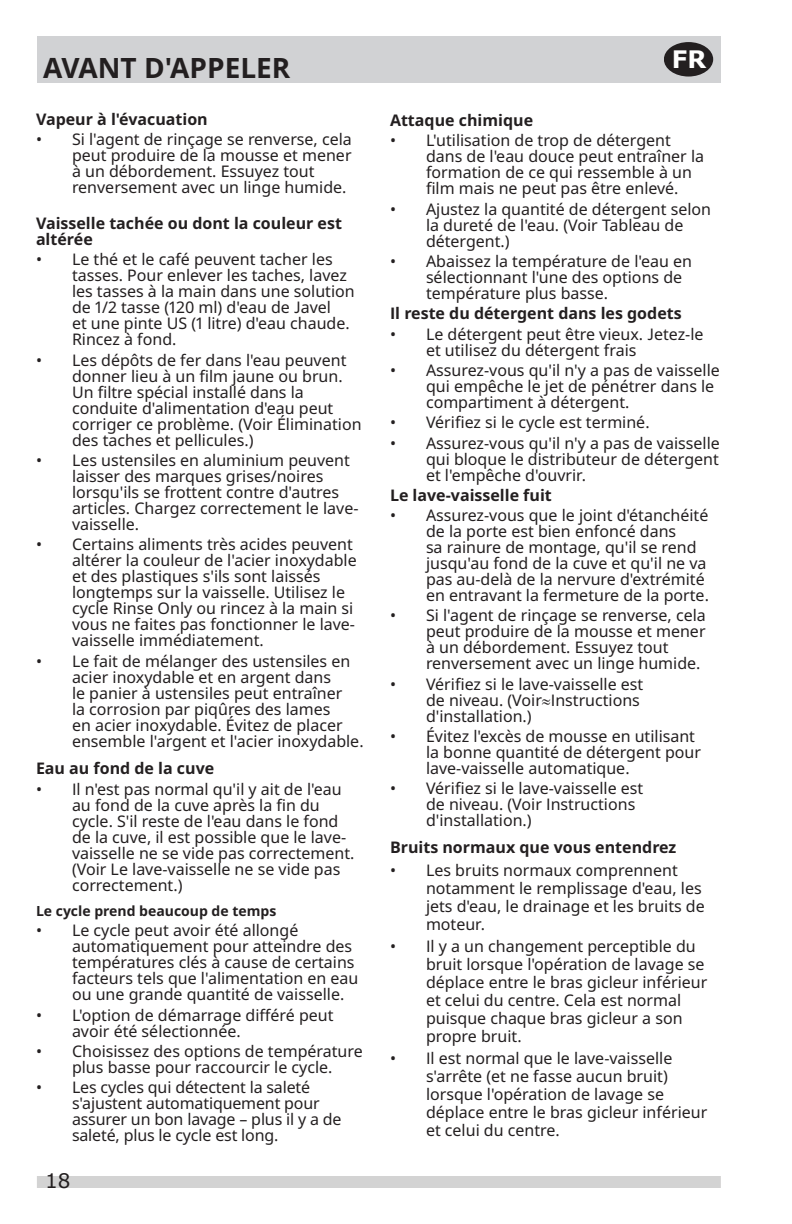
<style>
.page{position:relative;width:792px;height:1224px;background:#fff}
.page>*{position:absolute;margin:0;border:0;box-sizing:border-box;transform-origin:0 0}
.ID_Heading_Even_cont{font:700 28px "Noto IKEA Latin";color:#231f20}
.t1{font:700 24px "Verdana";color:#fff}
.t2{font:20px "Verdana";color:#231f20}
.t3{font:16px/16px "Noto IKEA Latin";color:#231f20}
.ID_Body_Text{font:700 16px/16px "Noto IKEA Latin";color:#231f20}
.ID_Body_Text-2{font:700 14px "Noto IKEA Latin";color:#231f20}
</style>
<div class="page">
<div style="left:37px;top:1176px;width:684px;height:12px;background:#d3d3d3"></div>
<div style="left:37px;top:36px;width:684px;height:46px;background:#d1d2d4"></div>
<svg style="left:664px;top:42px;width:49px;height:35px"></svg>
<p class="ID_Heading_Even_cont" style="left:43px;top:48px;width:249px">AVANT D'APPELER</p>
<p class="ID_Body_Text" style="left:36px;top:111px;width:173px">Vapeur à l'évacuation</p>
<p class="t3" style="left:72px;top:131px;width:281px;text-indent:-36px">• Si l'agent de rinçage se renverse, cela peut produire de la mousse et mener à un débordement. Essuyez tout renversement avec un linge humide.</p>
<p class="ID_Body_Text" style="left:36px;top:215px;width:307px">Vaisselle tachée ou dont la couleur est altérée</p>
<p class="t3" style="left:72px;top:251px;width:284px;text-indent:-36px">• Le thé et le café peuvent tacher les tasses. Pour enlever les taches, lavez les tasses à la main dans une solution de 1/2 tasse (120 ml) d'eau de Javel<br>et une pinte US (1 litre) d'eau chaude.<br>Rincez à fond.</p>
<p class="t3" style="left:72px;top:351px;width:291px;text-indent:-36px">• Les dépôts de fer dans l'eau peuvent donner lieu à un film jaune ou brun.<br>Un filtre spécial installé dans la conduite d'alimentation d'eau peut corriger ce problème. (Voir Élimination des taches et pellicules.)</p>
<p class="t3" style="left:72px;top:452px;width:288px;text-indent:-36px">• Les ustensiles en aluminium peuvent laisser des marques grises/noires lorsqu'ils se frottent contre d'autres articles. Chargez correctement le lave&shy;vaisselle.</p>
<p class="t3" style="left:72px;top:536px;width:286px;text-indent:-36px">• Certains aliments très acides peuvent altérer la couleur de l'acier inoxydable et des plastiques s'ils sont laissés longtemps sur la vaisselle. Utilisez le cycle Rinse Only ou rincez à la main si vous ne faites pas fonctionner le lave&shy;vaisselle immédiatement.</p>
<p class="t3" style="left:72px;top:652px;width:293px;text-indent:-36px">• Le fait de mélanger des ustensiles en acier inoxydable et en argent dans<br>le panier à ustensiles peut entraîner<br>la corrosion par piqûres des lames<br>en acier inoxydable. Évitez de placer ensemble l'argent et l'acier inoxydable.</p>
<p class="ID_Body_Text" style="left:36px;top:760px;width:180px">Eau au fond de la cuve</p>
<p class="t3" style="left:72px;top:780px;width:284px;text-indent:-36px">• Il n'est pas normal qu'il y ait de l'eau au fond de la cuve après la fin du cycle. S'il reste de l'eau dans le fond de la cuve, il est possible que le lave&shy;vaisselle ne se vide pas correctement. (Voir Le lave-vaisselle ne se vide pas correctement.)</p>
<p class="ID_Body_Text-2" style="left:36px;top:901px;width:242px">Le cycle prend beaucoup de temps</p>
<p class="t3" style="left:72px;top:922px;width:288px;text-indent:-36px">• Le cycle peut avoir été allongé automatiquement pour atteindre des températures clés à cause de certains facteurs tels que l'alimentation en eau ou une grande quantité de vaisselle.</p>
<p class="t3" style="left:72px;top:1006px;width:263px;text-indent:-36px">• L'option de démarrage différé peut avoir été sélectionnée.</p>
<p class="t3" style="left:36px;top:1043px;width:328px;text-align:center">• Choisissez des options de température plus basse pour raccourcir le cycle.</p>
<p class="t3" style="left:72px;top:1079px;width:271px;text-indent:-36px">• Les cycles qui détectent la saleté s'ajustent automatiquement pour assurer un bon lavage – plus il y a de saleté, plus le cycle est long.</p>
<p class="t2" style="left:45px;top:1167px;width:27px">18</p>
<h2 class="t1" style="left:672px;top:43px;width:36px">FR</h2>
<p class="ID_Body_Text" style="left:390px;top:112px;width:145px">Attaque chimique</p>
<p class="t3" style="left:426px;top:132px;width:280px;text-indent:-36px">• L'utilisation de trop de détergent dans de l'eau douce peut entraîner la formation de ce qui ressemble à un film mais ne peut pas être enlevé.</p>
<p class="t3" style="left:426px;top:200px;width:287px;text-indent:-36px">• Ajustez la quantité de détergent selon la dureté de l'eau. (Voir Tableau de détergent.)</p>
<p class="t3" style="left:426px;top:253px;width:268px;text-indent:-36px">• Abaissez la température de l'eau en sélectionnant l'une des options de température plus basse.</p>
<p class="ID_Body_Text" style="left:390px;top:305px;width:293px">Il reste du détergent dans les godets</p>
<p class="t3" style="left:426px;top:325px;width:279px;text-indent:-36px">• Le détergent peut être vieux. Jetez-le et utilisez du détergent frais</p>
<p class="t3" style="left:426px;top:362px;width:295px;text-indent:-36px">• Assurez-vous qu'il n'y a pas de vaisselle qui empêche le jet de pénétrer dans le compartiment à détergent.</p>
<p class="t3" style="left:390px;top:414px;width:261px">• Vérifiez si le cycle est terminé.</p>
<p class="t3" style="left:426px;top:434px;width:295px;text-align:justify;text-indent:-36px">• Assurez-vous qu'il n'y a pas de vaisselle qui bloque le distributeur de détergent et l'empêche d'ouvrir.</p>
<p class="ID_Body_Text" style="left:390px;top:487px;width:163px">Le lave-vaisselle fuit</p>
<p class="t3" style="left:426px;top:507px;width:284px;text-indent:-36px">• Assurez-vous que le joint d'étanchéité de la porte est bien enfoncé dans<br>sa rainure de montage, qu'il se rend jusqu'au fond de la cuve et qu'il ne va pas au-delà de la nervure d'extrémité en entravant la fermeture de la porte.</p>
<p class="t3" style="left:426px;top:607px;width:281px;text-indent:-36px">• Si l'agent de rinçage se renverse, cela peut produire de la mousse et mener à un débordement. Essuyez tout renversement avec un linge humide.</p>
<p class="t3" style="left:426px;top:675px;width:219px;text-indent:-36px">• Vérifiez si le lave-vaisselle est de niveau. (Voir≈Instructions d'installation.)</p>
<p class="t3" style="left:426px;top:728px;width:277px;text-indent:-36px">• Évitez l'excès de mousse en utilisant la bonne quantité de détergent pour lave-vaisselle automatique.</p>
<p class="t3" style="left:426px;top:780px;width:219px;text-indent:-36px">• Vérifiez si le lave-vaisselle est de niveau. (Voir Instructions d'installation.)</p>
<p class="ID_Body_Text" style="left:390px;top:839px;width:288px">Bruits normaux que vous entendrez</p>
<p class="t3" style="left:426px;top:860px;width:280px;line-height:18px;text-indent:-36px">• Les bruits normaux comprennent notamment le remplissage d'eau, les jets d'eau, le drainage et les bruits de moteur.</p>
<p class="t3" style="left:426px;top:937px;width:283px;line-height:18px;text-indent:-36px">• Il y a un changement perceptible du bruit lorsque l'opération de lavage se déplace entre le bras gicleur inférieur et celui du centre. Cela est normal puisque chaque bras gicleur a son propre bruit.</p>
<p class="t3" style="left:426px;top:1049px;width:283px;line-height:18px;text-indent:-36px">• Il est normal que le lave-vaisselle s'arrête (et ne fasse aucun bruit) lorsque l'opération de lavage se déplace entre le bras gicleur inférieur et celui du centre.</p>
</div>
